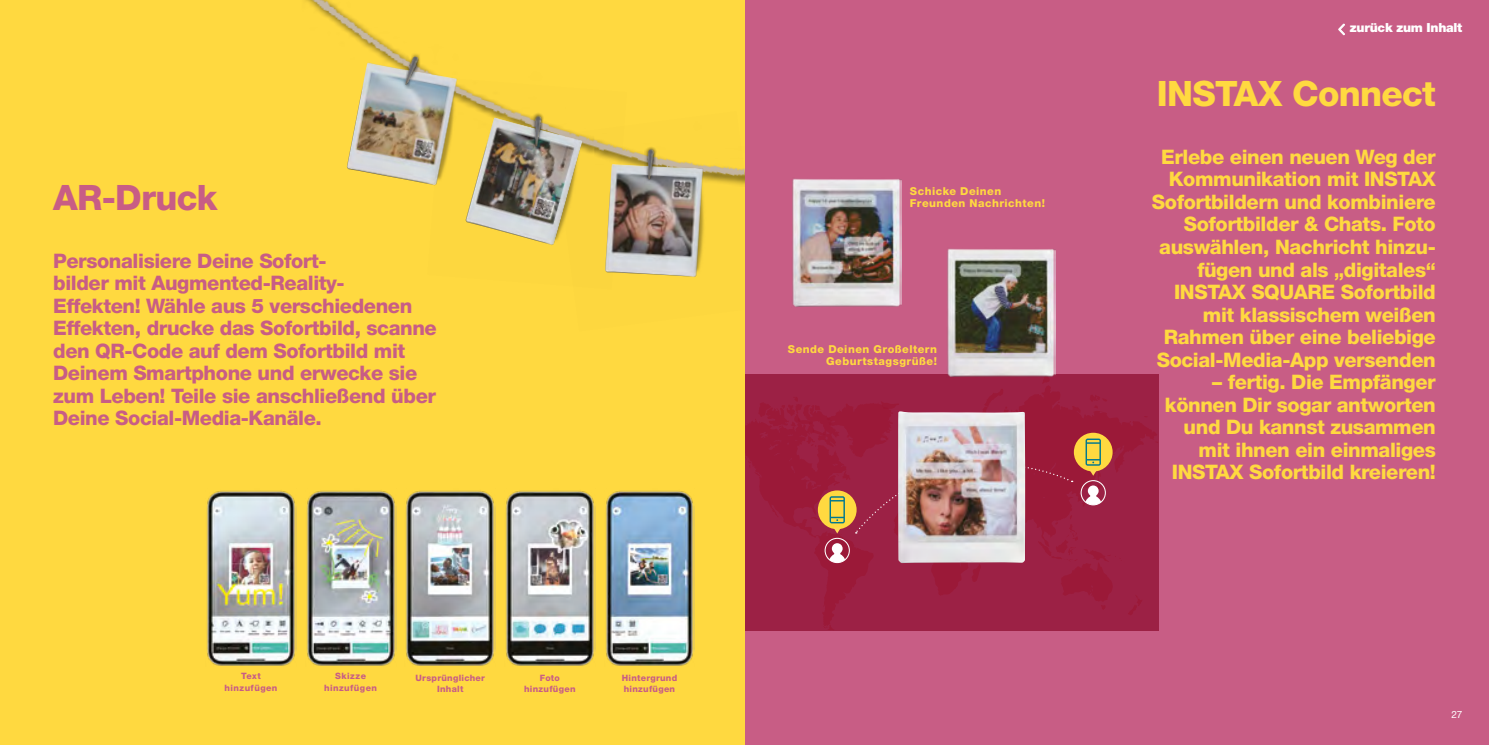
<style>
.page{position:relative;width:1489px;height:745px;background:#fff}
.page>*{position:absolute;margin:0;border:0;box-sizing:border-box;transform-origin:0 0}
.t1{font:800 35px "Helvetica Neue LT Std";letter-spacing:-.02em;color:#ffd940}
.t2{font:800 35px "Helvetica Neue LT Std";letter-spacing:-.02em;color:#c85d85}
.t3{font:800 20px/22.5px "Helvetica Neue LT Std";letter-spacing:-.02em;color:#ffd940;text-align:right}
.t4{font:800 20px/22.5px "Helvetica Neue LT Std";letter-spacing:-.02em;color:#c85d85}
.t5{font:900 12.5px "Helvetica Neue LT Std";letter-spacing:-.02em;color:#fff}
.t6{font:800 10.88px/12px "Helvetica Neue LT Std";letter-spacing:.045em;color:#ffd940}
.t7{font:10px "Helvetica Neue LT Std";color:#fff}
.t8{font:800 8.75px/11.2px "Helvetica Neue LT Std";letter-spacing:.035em;color:#c85d85;text-align:center}
.t9{font:800 8.75px/11.2px "Helvetica Neue LT Std";letter-spacing:.055em;color:#c85d85;text-align:center}
</style>
<div class="page">
<div style="left:0;top:0;width:744px;height:744px;background:#ffd940"></div>
<img style="left:305px;top:0;width:58px;height:26px">
<img style="left:605px;top:490px;width:89px;height:176px">
<img style="left:306px;top:490px;width:90px;height:176px">
<img style="left:505px;top:490px;width:90px;height:176px">
<img style="left:405px;top:490px;width:90px;height:176px">
<img style="left:206px;top:490px;width:90px;height:176px">
<img style="left:339px;top:26px;width:63px;height:36px">
<img style="left:347px;top:62px;width:105px;height:122px">
<img style="left:627px;top:111px;width:118px;height:220px">
<img style="left:627px;top:164px;width:76px;height:113px">
<img style="left:427px;top:78px;width:200px;height:196px">
<img style="left:465px;top:117px;width:117px;height:128px">
<div style="left:402px;top:53px;width:19px;height:35px;background:#000;opacity:.75"></div>
<img style="left:405px;top:56px;width:14px;height:29px">
<div style="left:531px;top:113px;width:12px;height:36px;background:#000;opacity:.75"></div>
<img style="left:534px;top:116px;width:8px;height:30px">
<div style="left:644px;top:146px;width:12px;height:36px;background:#000;opacity:.75"></div>
<img style="left:647px;top:149px;width:7px;height:31px">
<div style="left:745px;top:0;width:743px;height:744px;background:#c85d85"></div>
<div style="left:1147px;top:385px;width:10px;height:210px;background:#9c2145"></div>
<svg style="left:745px;top:374px;width:402px;height:256px;background:#9e2543"></svg>
<img style="left:898px;top:411px;width:127px;height:151px">
<img style="left:792px;top:178px;width:109px;height:129px">
<img style="left:946px;top:248px;width:109px;height:129px">
<h1 class="t2" style="left:53px;top:176px;width:166px">AR-Druck</h1>
<p class="t4" style="left:53px;top:249px;width:385px">Personalisiere Deine Sofort-<br>bilder mit Augmented-Reality-Effekten! Wähle aus 5 verschiedenen Effekten, drucke das Sofortbild, scanne den QR-Code auf dem Sofortbild mit Deinem Smartphone und erwecke sie zum Leben! Teile sie anschließend über Deine Social-Media-Kanäle.</p>
<p class="t8" style="left:224px;top:670px;width:54px">Text hinzufügen</p>
<p class="t9" style="left:324px;top:670px;width:54px">Skizze hinzufügen</p>
<p class="t8" style="left:415px;top:671px;width:71px">Ursprünglicher<br>Inhalt</p>
<p class="t8" style="left:524px;top:671px;width:53px">Foto hinzufügen</p>
<p class="t8" style="left:621px;top:671px;width:57px;text-align:left">Hintergrund hinzufügen</p>
<p class="t6" style="left:909px;top:185px;width:136px">Schicke Deinen<br>Freunden Nachrichten!</p>
<p class="t6" style="left:787px;top:343px;width:150px;text-align:right">Sende Deinen Großeltern<br>Geburtstagsgrüße!</p>
<p class="t5" style="left:1338px;top:20px;width:125px">〈 zurück zum Inhalt</p>
<h1 class="t1" style="left:1156px;top:72px;width:280px">INSTAX Connect</h1>
<p class="t3" style="left:1151px;top:145px;width:285px">Erlebe einen neuen Weg der<br>Kommunikation mit INSTAX<br>Sofortbildern und kombiniere<br>Sofortbilder &amp; Chats. Foto auswählen, Nachricht hinzu&shy;fügen und als „digitales“<br>INSTAX SQUARE Sofortbild mit klassischem weißen<br>Rahmen über eine beliebige<br>Social-Media-App versenden</p>
<p class="t3" style="left:1164px;top:370px;width:272px">– fertig. Die Empfänger können Dir sogar antworten und Du kannst zusammen mit ihnen ein einmaliges<br>INSTAX Sofortbild kreieren!</p>
<p class="t7" style="left:1451px;top:708px;width:12px">27</p>
</div>
